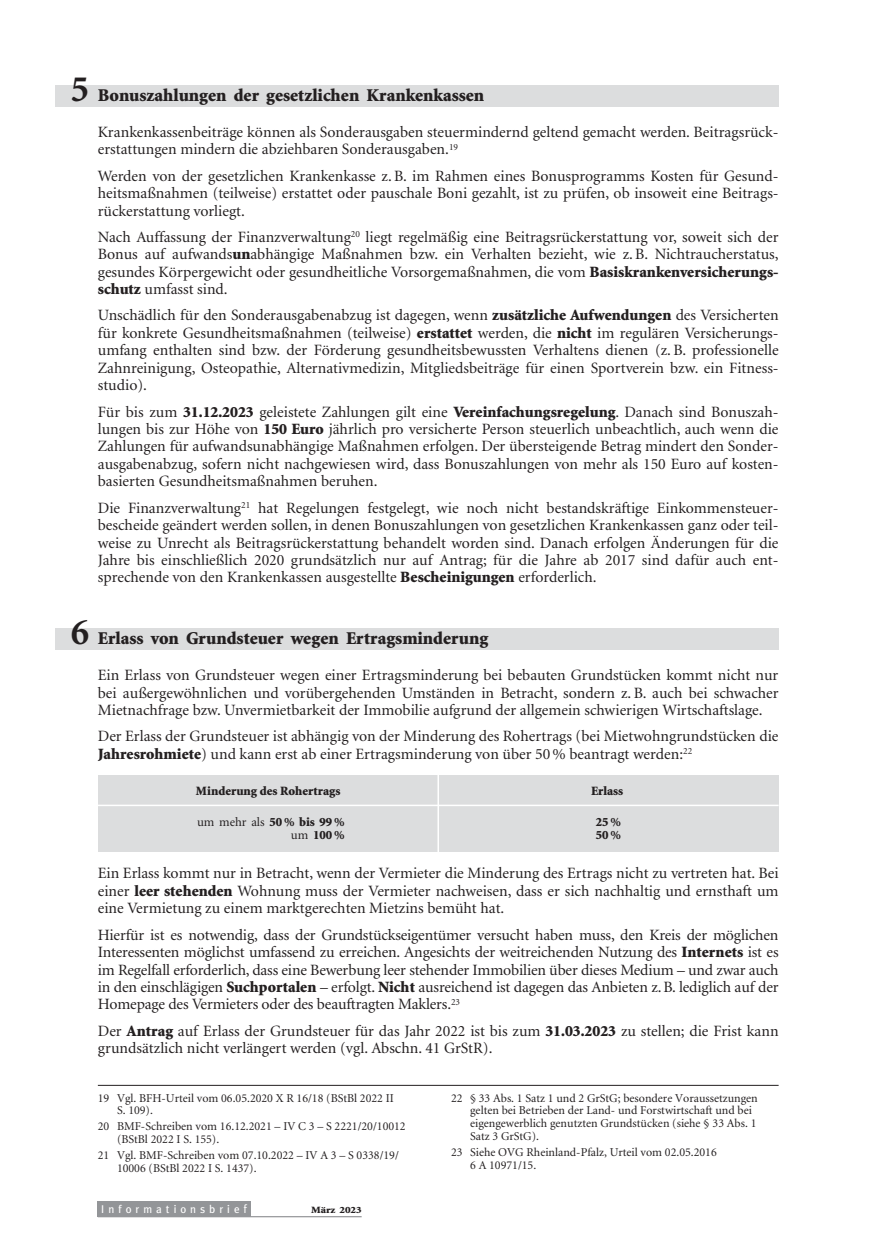
<style>
.page{position:relative;width:885px;height:1259px;background:#fff}
.page>*{position:absolute;margin:0;border:0;box-sizing:border-box;transform-origin:0 0}
.t1{font:900 18px "Minion";color:#231f20}
.t2{font:15.75px/17.4px "Minion";color:#231f20;text-align:justify}
.t3{font:900 12.75px "Minion";color:#231f20}
.t4{font:12.75px "Minion";color:#231f20}
.t5{font:12px/12.8px "Minion";color:#231f20}
.t6{font:11.25px "Meta";letter-spacing:.36em;color:#fff}
.t7{font:900 9.6px "Minion";color:#231f20;scale:1.15 1}
.s1{font-weight:700;font-size:37.5px}
.s2{font-weight:900}
.s3{font-weight:400}
.s4{font-size:12px}
</style>
<div class="page">
<div style="left:55px;top:85px;width:723px;height:21px;background:#dcddde"></div>
<div style="left:98px;top:775px;width:680px;height:77px;background:#dcddde"></div>
<hr style="left:437px;top:772px;width:2px;height:83px;background:#fff">
<div style="left:55px;top:628px;width:723px;height:22px;background:#dcddde"></div>
<div style="left:98px;top:1200px;width:153px;height:16px;background:#939598"></div>
<hr style="left:98px;top:1216px;width:263px;height:1px;background:#939598">
<hr style="left:98px;top:804px;width:680px;height:2px;background:#fff">
<hr style="left:98px;top:1085px;width:680px;height:1px;background:#231f20">
<p class="t1" style="left:71px;top:88px;width:415px"><span class="s1">5</span> Bonuszahlungen der gesetzlichen Krankenkassen</p>
<p class="t2" style="left:98px;top:124px;width:682px">Krankenkassenbeiträge können als Sonderausgaben steuermindernd geltend gemacht werden. Beitragsrück&shy;erstattungen mindern die abziehbaren Sonderausgaben.<sup>19</sup></p>
<p class="t2" style="left:98px;top:168px;width:682px">Werden von der gesetzlichen Krankenkasse z. B. im Rahmen eines Bonusprogramms Kosten für Gesund&shy;heitsmaßnahmen (teilweise) erstattet oder pauschale Boni gezahlt, ist zu prüfen, ob insoweit eine Beitrags&shy;rückerstattung vorliegt.</p>
<p class="t2" style="left:98px;top:229px;width:682px">Nach Auffassung der Finanzverwaltung<sup>20</sup> liegt regelmäßig eine Beitragsrückerstattung vor, soweit sich der Bonus auf aufwands<span class="s2">un</span>abhängige Maßnahmen bzw. ein Verhalten bezieht, wie z. B. Nichtraucherstatus, gesundes Körpergewicht oder gesundheitliche Vorsorgemaßnahmen, die vom <span class="s2">Basiskrankenversicherungs&shy;schutz</span> umfasst sind.</p>
<p class="t2" style="left:98px;top:308px;width:682px">Unschädlich für den Sonderausgabenabzug ist dagegen, wenn <span class="s2">zusätzliche Aufwendungen</span> des Versicherten für konkrete Gesundheitsmaßnahmen (teilweise) <span class="s2">erstattet</span> werden, die <span class="s2">nicht</span> im regulären Versicherungs&shy;umfang enthalten sind bzw. der Förderung gesundheitsbewussten Verhaltens dienen (z. B. professionelle Zahnreinigung, Osteopathie, Alternativmedizin, Mitgliedsbeiträge für einen Sportverein bzw. ein Fitness&shy;studio).</p>
<p class="t2" style="left:98px;top:404px;width:682px">Für bis zum <span class="s2">31.12.2023</span> geleistete Zahlungen gilt eine <span class="s2">Vereinfachungsregelung</span>. Danach sind Bonuszah&shy;lungen bis zur Höhe von <span class="s2">150 Euro</span> jährlich pro versicherte Person steuerlich unbeachtlich, auch wenn die Zahlungen für aufwandsunabhängige Maßnahmen erfolgen. Der übersteigende Betrag mindert den Sonder&shy;ausgabenabzug, sofern nicht nachgewiesen wird, dass Bonuszahlungen von mehr als 150 Euro auf kosten&shy;basierten Gesundheitsmaßnahmen beruhen.</p>
<p class="t2" style="left:98px;top:500px;width:682px">Die Finanzverwaltung<sup>21</sup> hat Regelungen festgelegt, wie noch nicht bestandskräftige Einkommensteuer&shy;bescheide geändert werden sollen, in denen Bonuszahlungen von gesetzlichen Krankenkassen ganz oder teil&shy;weise zu Unrecht als Beitragsrückerstattung behandelt worden sind. Danach erfolgen Änderungen für die Jahre bis einschließlich 2020 grundsätzlich nur auf Antrag; für die Jahre ab 2017 sind dafür auch ent&shy;sprechende von den Krankenkassen ausgestellte <span class="s2">Bescheinigungen</span> erforderlich.</p>
<p class="t1" style="left:71px;top:631px;width:419px"><span class="s1">6</span> Erlass von Grundsteuer wegen Ertragsminderung</p>
<p class="t2" style="left:98px;top:668px;width:682px">Ein Erlass von Grundsteuer wegen einer Ertragsminderung bei bebauten Grundstücken kommt nicht nur bei außergewöhnlichen und vorübergehenden Umständen in Betracht, sondern z. B. auch bei schwacher Mietnachfrage bzw. Unvermietbarkeit der Immobilie aufgrund der allgemein schwierigen Wirtschaftslage.</p>
<p class="t2" style="left:98px;top:729px;width:682px">Der Erlass der Grundsteuer ist abhängig von der Minderung des Rohertrags (bei Mietwohngrundstücken die<br><span class="s2">Jahresrohmiete</span>) und kann erst ab einer Ertragsminderung von über 50 % beantragt werden:<sup>22</sup></p>
<p class="t3" style="left:196px;top:786px;width:146px">Minderung des Rohertrags</p>
<p class="t3" style="left:591px;top:786px;width:34px">Erlass</p>
<p class="t4" style="left:197px;top:817px;width:149px">um mehr als <span class="s2">50 % bis 99 %</span></p>
<p class="t3" style="left:595px;top:817px;width:27px">25%</p>
<p class="t3" style="left:291px;top:830px;width:55px"><span class="s3">um</span> 100 %</p>
<p class="t3" style="left:595px;top:830px;width:27px">50%</p>
<p class="t2" style="left:98px;top:866px;width:682px">Ein Erlass kommt nur in Betracht, wenn der Vermieter die Minderung des Ertrags nicht zu vertreten hat. Bei einer <span class="s2">leer stehenden</span> Wohnung muss der Vermieter nachweisen, dass er sich nachhaltig und ernsthaft um eine Vermietung zu einem marktgerechten Mietzins bemüht hat.</p>
<p class="t2" style="left:98px;top:927px;width:682px">Hierfür ist es notwendig, dass der Grundstückseigentümer versucht haben muss, den Kreis der möglichen Interessenten möglichst umfassend zu erreichen. Angesichts der weitreichenden Nutzung des <span class="s2">Internets</span> ist es im Regelfall erforderlich, dass eine Bewerbung leer stehender Immobilien über dieses Medium – und zwar auch in den einschlägigen <span class="s2">Suchportalen</span> – erfolgt. <span class="s2">Nicht</span> ausreichend ist dagegen das Anbieten z. B. lediglich auf der Homepage des Vermieters oder des beauftragten Maklers.<sup>23</sup></p>
<p class="t2" style="left:98px;top:1023px;width:682px">Der <span class="s2">Antrag</span> auf Erlass der Grundsteuer für das Jahr 2022 ist bis zum <span class="s2">31.03.2023</span> zu stellen; die Frist kann grundsätzlich nicht verlängert werden (vgl. Abschn. 41 GrStR).</p>
<p class="t5" style="left:117px;top:1092px;width:278px;text-indent:-19px">19 Vgl. BFH-Urteil vom 06.05.2020 X R 16/18 (BStBl 2022 II<br>S. 109).</p>
<p class="t5" style="left:117px;top:1121px;width:290px;text-indent:-19px">20 BMF-Schreiben vom 16.12.2021 – IV C 3 – S 2221/20/10012 (BStBl 2022 I S. 155).</p>
<p class="t5" style="left:117px;top:1149px;width:283px;text-indent:-19px">21 Vgl. BMF-Schreiben vom 07.10.2022 – IV A 3 – S 0338/19/<br>10006 (BStBl 2022 I S. 1437).</p>
<p class="t5" style="left:470px;top:1092px;width:289px;text-indent:-19px">22 § 33 Abs. 1 Satz 1 und 2 GrStG; besondere Voraussetzungen gelten bei Betrieben der Land- und Forstwirtschaft und bei eigengewerblich genutzten Grundstücken (siehe § 33 Abs. 1<br>Satz 3 GrStG).</p>
<p class="t5" style="left:470px;top:1146px;width:248px;text-indent:-19px">23 Siehe OVG Rheinland-Pfalz, Urteil vom 02.05.2016<br>6 A 10971/15.</p>
<p class="t6" style="left:101px;top:1202px;width:147px">Informationsbrie<span class="s4">f</span></p>
<p class="t7" style="left:311px;top:1206px;width:46px">März 2023</p>
</div>
